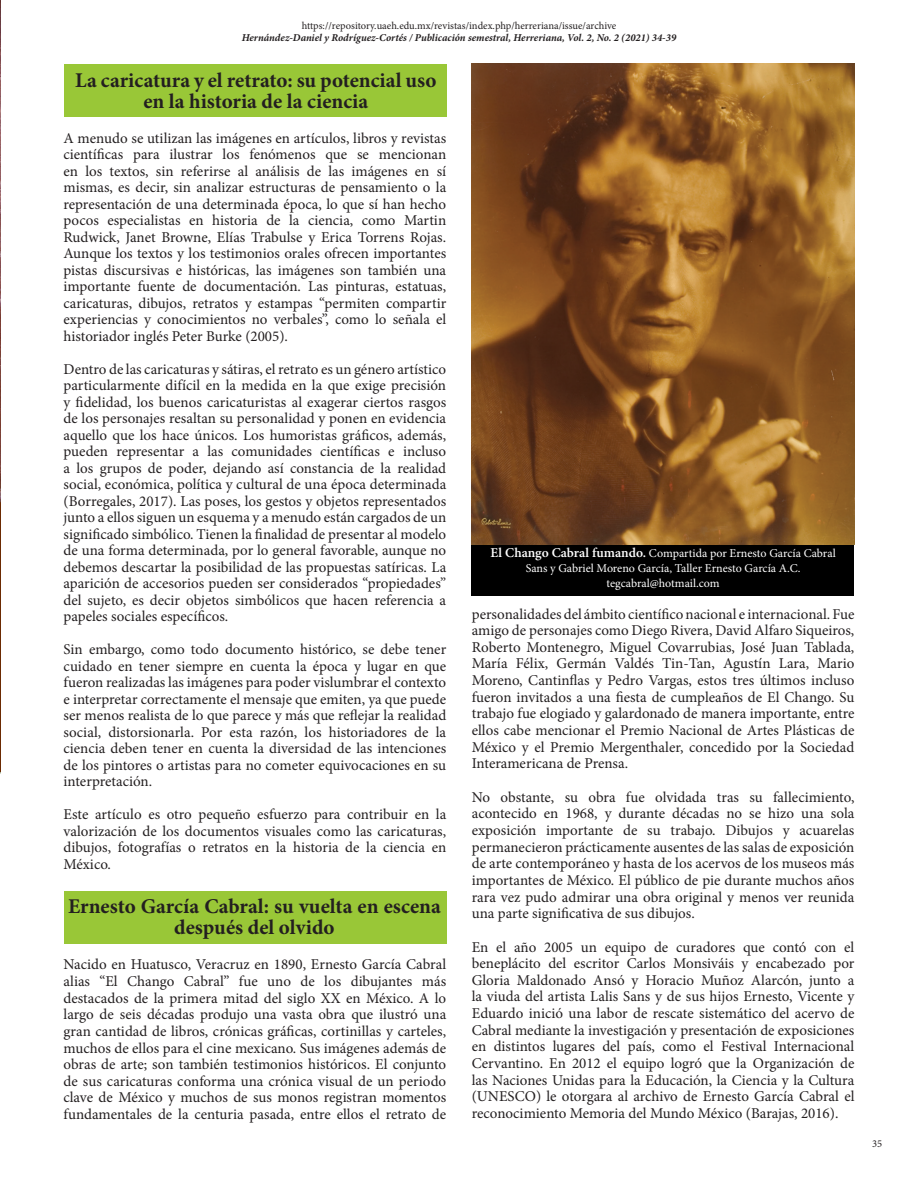
<style>
.page{position:relative;width:918px;height:1188px;background:#fff}
.page>*{position:absolute;margin:0;border:0;box-sizing:border-box;transform-origin:0 0}
.t1{font:700 21px/21px "Minion Pro";color:#231f20;text-align:center}
.t2{font:15px/16.5px "Minion Pro";color:#231f20;text-align:justify}
.t3{font:12px/15px "Minion Pro";color:#fff;text-align:center}
.t4{font:italic 700 10.5px "Minion Pro";color:#231f20}
.t5{font:10.5px "Minion Pro";letter-spacing:-.005em;color:#231f20}
.s1{font-weight:600;font-size:13.5px}
</style>
<div class="page">
<img style="left:0;top:0;width:1px;height:774px">
<div style="left:472px;top:543px;width:382px;height:53px;background:#000"></div>
<div style="left:64px;top:64px;width:382px;height:53px;background:#99c737"></div>
<div style="left:64px;top:891px;width:382px;height:53px;background:#99c737"></div>
<img style="left:472px;top:64px;width:382px;height:480px">
<p class="t5" style="left:302px;top:19px;width:316px">https://repository.uaeh.edu.mx/revistas/index.php/herreriana/issue/archive</p>
<p class="t4" style="left:242px;top:31px;width:436px">Hernández-Daniel y Rodríguez-Cortés / Publicación semestral, Herreriana, Vol. 2, No. 2 (2021) 34-39</p>
<p class="t1" style="left:75px;top:69px;width:363px">La caricatura y el retrato: su potencial uso en la historia de la ciencia</p>
<p class="t2" style="left:64px;top:130px;width:384px">A menudo se utilizan las imágenes en artículos, libros y revistas científicas para ilustrar los fenómenos que se mencionan en los textos, sin referirse al análisis de las imágenes en sí mismas, es decir, sin analizar estructuras de pensamiento o la representación de una determinada época, lo que sí han hecho pocos especialistas en historia de la ciencia, como Martin Rudwick, Janet Browne, Elías Trabulse y Erica Torrens Rojas.<br>Aunque los textos y los testimonios orales ofrecen importantes pistas discursivas e históricas, las imágenes son también una importante fuente de documentación. Las pinturas, estatuas, caricaturas, dibujos, retratos y estampas “permiten compartir experiencias y conocimientos no verbales”, como lo señala el historiador inglés Peter Burke (2005).</p>
<p class="t2" style="left:64px;top:361px;width:384px">Dentro de las caricaturas y sátiras, el retrato es un género artístico particularmente difícil en la medida en la que exige precisión y fidelidad, los buenos caricaturistas al exagerar ciertos rasgos de los personajes resaltan su personalidad y ponen en evidencia aquello que los hace únicos. Los humoristas gráficos, además, pueden representar a las comunidades científicas e incluso a los grupos de poder, dejando así constancia de la realidad social, económica, política y cultural de una época determinada (Borregales, 2017). Las poses, los gestos y objetos representados junto a ellos siguen un esquema y a menudo están cargados de un significado simbólico. Tienen la finalidad de presentar al modelo de una forma determinada, por lo general favorable, aunque no debemos descartar la posibilidad de las propuestas satíricas. La aparición de accesorios pueden ser considerados “propiedades” del sujeto, es decir objetos simbólicos que hacen referencia a papeles sociales específicos.</p>
<p class="t2" style="left:64px;top:642px;width:384px">Sin embargo, como todo documento histórico, se debe tener cuidado en tener siempre en cuenta la época y lugar en que fueron realizadas las imágenes para poder vislumbrar el contexto e interpretar correctamente el mensaje que emiten, ya que puede ser menos realista de lo que parece y más que reflejar la realidad social, distorsionarla. Por esta razón, los historiadores de la ciencia deben tener en cuenta la diversidad de las intenciones de los pintores o artistas para no cometer equivocaciones en su interpretación.</p>
<p class="t2" style="left:64px;top:807px;width:384px">Este artículo es otro pequeño esfuerzo para contribuir en la valorización de los documentos visuales como las caricaturas, dibujos, fotografías o retratos en la historia de la ciencia en México.</p>
<p class="t1" style="left:68px;top:896px;width:374px">Ernesto García Cabral: su vuelta en escena después del olvido</p>
<p class="t2" style="left:64px;top:956px;width:384px">Nacido en Huatusco, Veracruz en 1890, Ernesto García Cabral alias “El Chango Cabral” fue uno de los dibujantes más destacados de la primera mitad del siglo XX en México. A lo largo de seis décadas produjo una vasta obra que ilustró una gran cantidad de libros, crónicas gráficas, cortinillas y carteles, muchos de ellos para el cine mexicano. Sus imágenes además de obras de arte; son también testimonios históricos. El conjunto de sus caricaturas conforma una crónica visual de un periodo clave de México y muchos de sus monos registran momentos fundamentales de la centuria pasada, entre ellos el retrato de</p>
<p class="t3" style="left:491px;top:546px;width:347px"><span class="s1">El Chango Cabral fumando.</span> Compartida por Ernesto García Cabral<br>Sans y Gabriel Moreno García, Taller Ernesto García A.C.</p>
<p class="t3" style="left:607px;top:576px;width:115px">tegcabral@hotmail.com</p>
<p class="t2" style="left:472px;top:605px;width:384px">personalidades del ámbito científico nacional e internacional. Fue amigo de personajes como Diego Rivera, David Alfaro Siqueiros, Roberto Montenegro, Miguel Covarrubias, José Juan Tablada, María Félix, Germán Valdés Tin-Tan, Agustín Lara, Mario Moreno, Cantinflas y Pedro Vargas, estos tres últimos incluso fueron invitados a una fiesta de cumpleaños de El Chango. Su trabajo fue elogiado y galardonado de manera importante, entre ellos cabe mencionar el Premio Nacional de Artes Plásticas de México y el Premio Mergenthaler, concedido por la Sociedad Interamericana de Prensa.</p>
<p class="t2" style="left:472px;top:789px;width:384px">No obstante, su obra fue olvidada tras su fallecimiento, acontecido en 1968, y durante décadas no se hizo una sola exposición importante de su trabajo. Dibujos y acuarelas permanecieron prácticamente ausentes de las salas de exposición de arte contemporáneo y hasta de los acervos de los museos más importantes de México. El público de pie durante muchos años rara vez pudo admirar una obra original y menos ver reunida una parte significativa de sus dibujos.</p>
<p class="t2" style="left:472px;top:938px;width:384px">En el año 2005 un equipo de curadores que contó con el beneplácito del escritor Carlos Monsiváis y encabezado por Gloria Maldonado Ansó y Horacio Muñoz Alarcón, junto a la viuda del artista Lalis Sans y de sus hijos Ernesto, Vicente y Eduardo inició una labor de rescate sistemático del acervo de Cabral mediante la investigación y presentación de exposiciones en distintos lugares del país, como el Festival Internacional Cervantino. En 2012 el equipo logró que la Organización de las Naciones Unidas para la Educación, la Ciencia y la Cultura (UNESCO) le otorgara al archivo de Ernesto García Cabral el reconocimiento Memoria del Mundo México (Barajas, 2016).</p>
<p class="t5" style="left:872px;top:1136px;width:12px">35</p>
</div>
